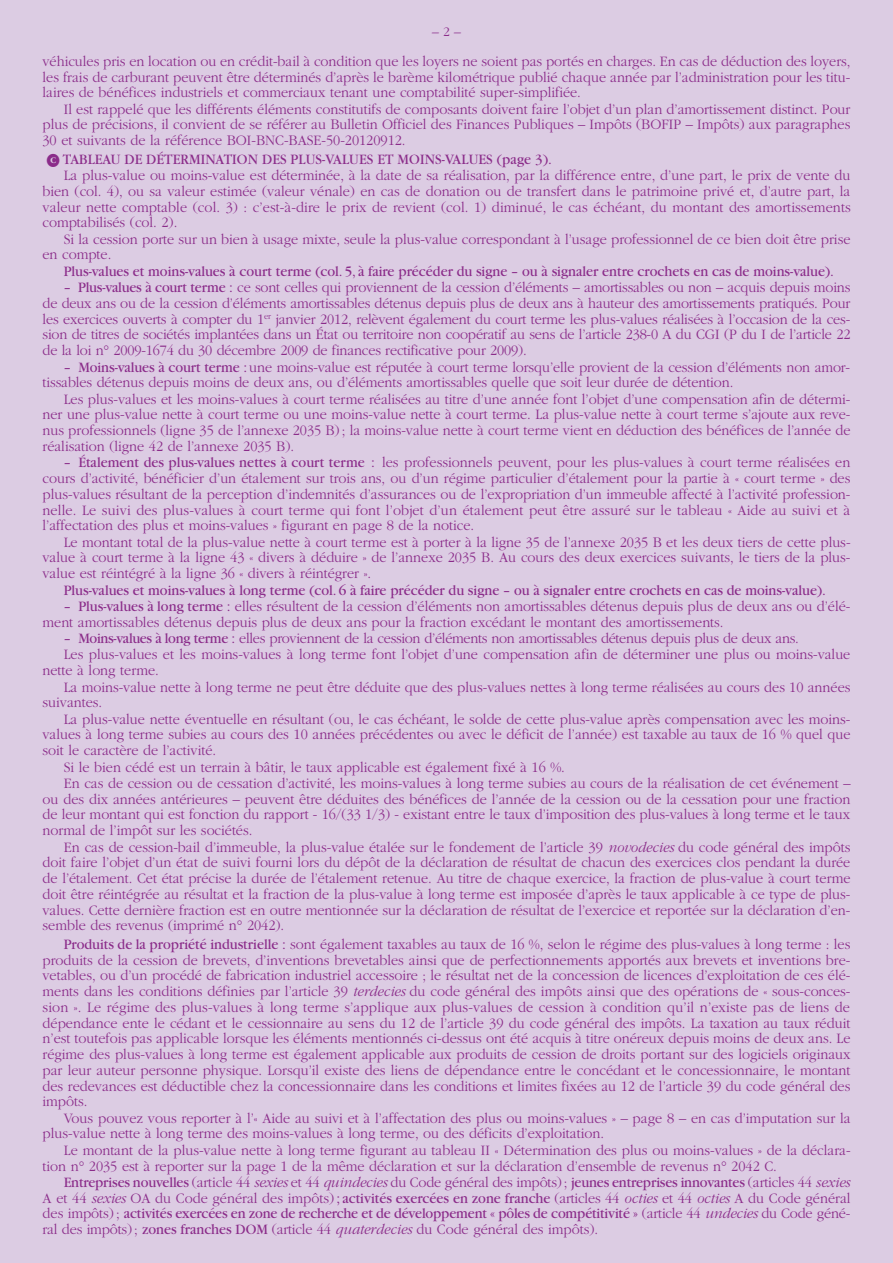
<style>
.page{position:relative;width:893px;height:1263px;background:#dccce3}
.page>*{position:absolute;margin:0;border:0;box-sizing:border-box;transform-origin:0 0}
.t1{font:300 15px/15.8px "Garamond";color:#8b2c8a;text-align:justify;scale:.95 1}
.t2{font:15px "Garamond";color:#8b2c8a;scale:.95 1}
.t3{font:300 15px "Garamond";letter-spacing:-.02em;color:#8b2c8a;scale:.95 1}
.t4{font:300 13.5px "Garamond";color:#8b2c8a}
.s1{font-weight:700;font-size:9px;color:#dccce3}
.s2{font-weight:400}
.s3{font-style:italic}
</style>
<div class="page">
<p class="t4" style="left:432px;top:24px;width:30px">– 2 –</p>
<p class="t1" style="left:43px;top:53px;width:852px">véhicules pris en location ou en crédit-bail à condition que les loyers ne soient pas portés en charges. En cas de déduction des loyers, les frais de carburant peuvent être déterminés d’après le barème kilométrique publié chaque année par l’administration pour les titu&shy;laires de bénéfices industriels et commerciaux tenant une comptabilité super-simplifiée.</p>
<p class="t1" style="left:43px;top:101px;width:852px;text-indent:21px">Il est rappelé que les différents éléments constitutifs de composants doivent faire l’objet d’un plan d’amortissement distinct. Pour plus de précisions, il convient de se référer au Bulletin Officiel des Finances Publiques – Impôts (BOFIP – Impôts) aux paragraphes 30 et suivants de la référence BOI-BNC-BASE-50-20120912.</p>
<p class="t2" style="left:50px;top:154px;width:530px"><span class="s1">C</span> TABLEAU DE DÉTERMINATION DES PLUS-VALUES ET MOINS-VALUES (page 3).</p>
<p class="t1" style="left:64px;top:167px;width:829px">La plus-value ou moins-value est déterminée, à la date de sa réalisation, par la différence entre, d’une part, le prix de vente du</p>
<p class="t1" style="left:43px;top:183px;width:852px">bien (col. 4), ou sa valeur estimée (valeur vénale) en cas de donation ou de transfert dans le patrimoine privé et, d’autre part, la</p>
<p class="t1" style="left:43px;top:199px;width:852px">valeur nette comptable (col. 3) : c’est-à-dire le prix de revient (col. 1) diminué, le cas échéant, du montant des amortissements</p>
<p class="t1" style="left:43px;top:214px;width:144px">comptabilisés (col. 2).</p>
<p class="t1" style="left:64px;top:231px;width:830px">Si la cession porte sur un bien à usage mixte, seule la plus-value correspondant à l’usage professionnel de ce bien doit être prise</p>
<p class="t1" style="left:43px;top:246px;width:74px">en compte.</p>
<p class="t2" style="left:64px;top:266px;width:812px">Plus-values et moins-values à court terme (col. 5, à faire précéder du signe – ou à signaler entre crochets en cas de moins-value).</p>
<p class="t1" style="left:43px;top:279px;width:852px;text-indent:21px"><span class="s2">– Plus-values à court terme :</span> ce sont celles qui proviennent de la cession d’éléments – amortissables ou non – acquis depuis moins de deux ans ou de la cession d’éléments amortissables détenus depuis plus de deux ans à hauteur des amortissements pratiqués. Pour les exercices ouverts à compter du 1<sup>er</sup> janvier 2012, relèvent également du court terme les plus-values réalisées à l’occasion de la ces&shy;sion de titres de sociétés implantées dans un État ou territoire non coopératif au sens de l’article 238-0 A du CGI (P du I de l’article 22 de la loi n° 2009-1674 du 30 décembre 2009 de finances rectificative pour 2009).</p>
<p class="t1" style="left:43px;top:358px;width:852px;text-indent:21px"><span class="s2">– Moins-values à court terme :</span> une moins-value est réputée à court terme lorsqu’elle provient de la cession d’éléments non amor&shy;tissables détenus depuis moins de deux ans, ou d’éléments amortissables quelle que soit leur durée de détention.</p>
<p class="t1" style="left:43px;top:391px;width:852px;text-indent:21px">Les plus-values et les moins-values à court terme réalisées au titre d’une année font l’objet d’une compensation afin de détermi&shy;ner une plus-value nette à court terme ou une moins-value nette à court terme. La plus-value nette à court terme s’ajoute aux reve&shy;nus professionnels (ligne 35 de l’annexe 2035 B); la moins-value nette à court terme vient en déduction des bénéfices de l’année de réalisation (ligne 42 de l’annexe 2035 B).</p>
<p class="t1" style="left:43px;top:454px;width:852px;text-indent:21px"><span class="s2">– Étalement des plus-values nettes à court terme :</span> les professionnels peuvent, pour les plus-values à court terme réalisées en cours d’activité, bénéficier d’un étalement sur trois ans, ou d’un régime particulier d’étalement pour la partie à « court terme » des plus-values résultant de la perception d’indemnités d’assurances ou de l’expropriation d’un immeuble affecté à l’activité profession&shy;nelle. Le suivi des plus-values à court terme qui font l’objet d’un étalement peut être assuré sur le tableau « Aide au suivi et à l’affectation des plus et moins-values » figurant en page 8 de la notice.</p>
<p class="t1" style="left:43px;top:534px;width:852px;text-indent:21px">Le montant total de la plus-value nette à court terme est à porter à la ligne 35 de l’annexe 2035 B et les deux tiers de cette plus&shy;value à court terme à la ligne 43 « divers à déduire » de l’annexe 2035 B. Au cours des deux exercices suivants, le tiers de la plus&shy;value est réintégré à la ligne 36 « divers à réintégrer ».</p>
<p class="t2" style="left:64px;top:585px;width:804px">Plus-values et moins-values à long terme (col. 6 à faire précéder du signe – ou à signaler entre crochets en cas de moins-value).</p>
<p class="t1" style="left:43px;top:598px;width:852px;text-indent:21px"><span class="s2">– Plus-values à long terme :</span> elles résultent de la cession d’éléments non amortissables détenus depuis plus de deux ans ou d’élé&shy;ment amortissables détenus depuis plus de deux ans pour la fraction excédant le montant des amortissements.</p>
<p class="t3" style="left:64px;top:629px;width:775px"><span class="s2">– Moins-values à long terme :</span> elles proviennent de la cession d’éléments non amortissables détenus depuis plus de deux ans.</p>
<p class="t1" style="left:64px;top:646px;width:829px">Les plus-values et les moins-values à long terme font l’objet d’une compensation afin de déterminer une plus ou moins-value</p>
<p class="t1" style="left:43px;top:662px;width:124px">nette à long terme.</p>
<p class="t1" style="left:64px;top:678px;width:830px">La moins-value nette à long terme ne peut être déduite que des plus-values nettes à long terme réalisées au cours des 10 années</p>
<p class="t1" style="left:43px;top:694px;width:64px">suivantes.</p>
<p class="t1" style="left:64px;top:711px;width:830px">La plus-value nette éventuelle en résultant (ou, le cas échéant, le solde de cette plus-value après compensation avec les moins-</p>
<p class="t1" style="left:43px;top:726px;width:852px">values à long terme subies au cours des 10 années précédentes ou avec le déficit de l’année) est taxable au taux de 16 % quel que</p>
<p class="t1" style="left:43px;top:742px;width:184px">soit le caractère de l’activité.</p>
<p class="t1" style="left:64px;top:758px;width:529px">Si le bien cédé est un terrain à bâtir, le taux applicable est également fixé à 16 %.</p>
<p class="t1" style="left:64px;top:775px;width:830px">En cas de cession ou de cessation d’activité, les moins-values à long terme subies au cours de la réalisation de cet événement –</p>
<p class="t1" style="left:43px;top:790px;width:852px">ou des dix années antérieures – peuvent être déduites des bénéfices de l’année de la cession ou de la cessation pour une fraction</p>
<p class="t1" style="left:43px;top:806px;width:852px">de leur montant qui est fonction du rapport - 16/(33 1/3) - existant entre le taux d’imposition des plus-values à long terme et le taux</p>
<p class="t1" style="left:43px;top:822px;width:223px">normal de l’impôt sur les sociétés.</p>
<p class="t1" style="left:64px;top:838px;width:830px">En cas de cession-bail d’immeuble, la plus-value étalée sur le fondement de l’article 39 <span class="s3">novodecies</span> du code général des impôts</p>
<p class="t1" style="left:43px;top:854px;width:852px">doit faire l’objet d’un état de suivi fourni lors du dépôt de la déclaration de résultat de chacun des exercices clos pendant la durée</p>
<p class="t1" style="left:43px;top:870px;width:852px">de l’étalement. Cet état précise la durée de l’étalement retenue. Au titre de chaque exercice, la fraction de plus-value à court terme</p>
<p class="t1" style="left:43px;top:886px;width:852px">doit être réintégrée au résultat et la fraction de la plus-value à long terme est imposée d’après le taux applicable à ce type de plus-</p>
<p class="t1" style="left:43px;top:901px;width:852px">values. Cette dernière fraction est en outre mentionnée sur la déclaration de résultat de l’exercice et reportée sur la déclaration d’en-</p>
<p class="t1" style="left:43px;top:917px;width:256px">semble des revenus (imprimé n° 2042).</p>
<p class="t1" style="left:43px;top:936px;width:852px;text-indent:21px"><span class="s2">Produits de la propriété industrielle :</span> sont également taxables au taux de 16 %, selon le régime des plus-values à long terme : les produits de la cession de brevets, d’inventions brevetables ainsi que de perfectionnements apportés aux brevets et inventions bre&shy;vetables, ou d’un procédé de fabrication industriel accessoire ; le résultat net de la concession de licences d’exploitation de ces élé&shy;ments dans les conditions définies par l’article 39 <span class="s3">terdecies</span> du code général des impôts ainsi que des opérations de « sous-conces&shy;sion ». Le régime des plus-values à long terme s’applique aux plus-values de cession à condition qu’il n’existe pas de liens de dépendance ente le cédant et le cessionnaire au sens du 12 de l’article 39 du code général des impôts. La taxation au taux réduit n’est toutefois pas applicable lorsque les éléments mentionnés ci-dessus ont été acquis à titre onéreux depuis moins de deux ans. Le régime des plus-values à long terme est également applicable aux produits de cession de droits portant sur des logiciels originaux par leur auteur personne physique. Lorsqu’il existe des liens de dépendance entre le concédant et le concessionnaire, le montant des redevances est déductible chez la concessionnaire dans les conditions et limites fixées au 12 de l’article 39 du code général des impôts.</p>
<p class="t1" style="left:43px;top:1109px;width:852px;text-indent:21px">Vous pouvez vous reporter à l’« Aide au suivi et à l’affectation des plus ou moins-values » – page 8 – en cas d’imputation sur la plus-value nette à long terme des moins-values à long terme, ou des déficits d’exploitation.</p>
<p class="t1" style="left:43px;top:1142px;width:852px;text-indent:21px">Le montant de la plus-value nette à long terme figurant au tableau II « Détermination des plus ou moins-values » de la déclara&shy;tion n° 2035 est à reporter sur la page 1 de la même déclaration et sur la déclaration d’ensemble de revenus n° 2042 C.</p>
<p class="t1" style="left:43px;top:1174px;width:852px;text-indent:21px"><span class="s2">Entreprises nouvelles</span> (article 44 <span class="s3">sexies</span> et 44 <span class="s3">quindecies</span> du Code général des impôts); <span class="s2">jeunes entreprises innovantes</span> (articles 44 <span class="s3">sexies </span>A et 44 <span class="s3">sexies</span> OA du Code général des impôts) <span class="s2">; activités exercées en zone franche</span> (articles 44 <span class="s3">octies</span> et 44 <span class="s3">octies</span> A du Code général des impôts) ; <span class="s2">activités exercées en zone de recherche et de développement « pôles de compétitivité »</span> (article 44 <span class="s3">undecies</span> du Code géné&shy;ral des impôts); <span class="s2">zones franches DOM</span> (article 44 <span class="s3">quaterdecies</span> du Code général des impôts).</p>
</div>
